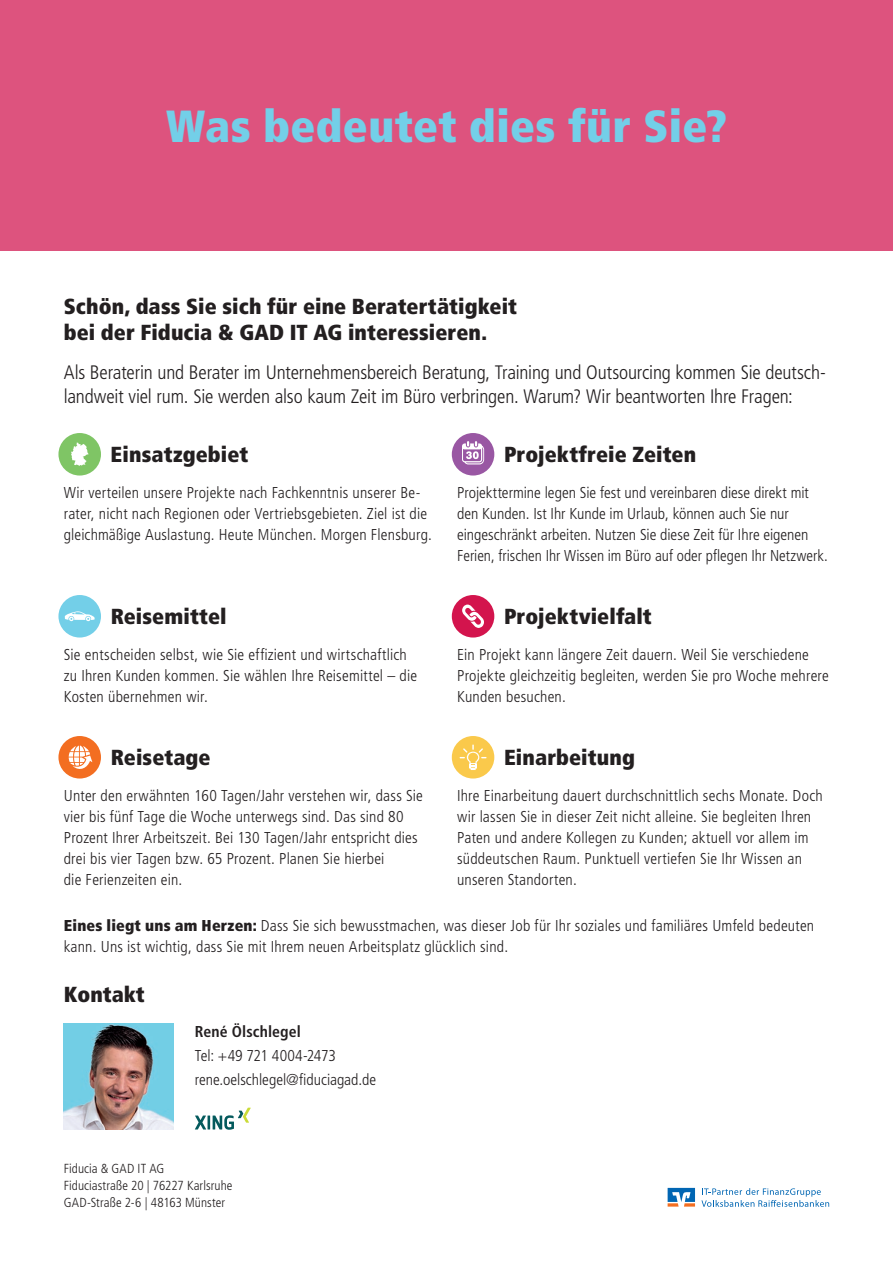
<style>
.page{position:relative;width:893px;height:1263px;background:#fff}
.page>*{position:absolute;margin:0;border:0;box-sizing:border-box;transform-origin:0 0}
.t1{font:900 condensed 45px "Frutiger LT Std";letter-spacing:.01em;color:#73cfe8}
.t2{font:900 condensed 21.75px/26.2px "Frutiger LT Std";letter-spacing:.005em;color:#231f20}
.t3{font:300 condensed 19.5px/24px "Frutiger LT Std";letter-spacing:-.01em;color:#231f20}
.t4{font:300 condensed 15.75px/21px "Frutiger LT Std";letter-spacing:.01em;color:#231f20}
.t5{font:700 condensed 15.75px "Frutiger LT Std";letter-spacing:.005em;color:#231f20}
.t6{font:300 condensed 13.2px/17px "Frutiger LT Std";letter-spacing:.005em;color:#231f20}
.s1{font-weight:900}
</style>
<div class="page">
<div style="left:0;top:0;width:893px;height:251px;background:#dd537e"></div>
<div style="left:452px;top:433px;width:42px;height:42px;background:#9957a3;border-radius:50%"></div>
<svg style="left:462px;top:441px;width:22px;height:23px"></svg>
<div style="left:58px;top:433px;width:43px;height:42px;background:#7fc565;border-radius:50%"></div>
<svg style="left:71px;top:443px;width:17px;height:23px"></svg>
<div style="left:58px;top:736px;width:43px;height:42px;background:#f36e21;border-radius:50%"></div>
<svg style="left:69px;top:745px;width:23px;height:24px"></svg>
<svg style="left:668px;top:1188px;width:27px;height:18px"></svg>
<svg style="left:701px;top:1188px;width:128px;height:19px"></svg>
<div style="left:58px;top:595px;width:43px;height:42px;background:#73cfe8;border-radius:50%"></div>
<svg style="left:65px;top:611px;width:30px;height:10px"></svg>
<div style="left:452px;top:736px;width:42px;height:42px;background:#fac94b;border-radius:50%"></div>
<svg style="left:460px;top:744px;width:26px;height:26px"></svg>
<div style="left:452px;top:595px;width:42px;height:42px;background:#d3144d;border-radius:50%"></div>
<svg style="left:462px;top:605px;width:22px;height:23px"></svg>
<img style="left:64px;top:1023px;width:110px;height:107px">
<svg style="left:195px;top:1108px;width:56px;height:22px"></svg>
<h1 class="t1" style="left:166px;top:99px;width:562px">Was bedeutet dies für Sie?</h1>
<h2 class="t2" style="left:64px;top:293px;width:455px">Schön, dass Sie sich für eine Beratertätigkeit bei der Fiducia &amp; GAD IT AG interessieren.</h2>
<p class="t3" style="left:64px;top:361px;width:764px">Als Beraterin und Berater im Unternehmensbereich Beratung, Training und Outsourcing kommen Sie deutsch&shy;landweit viel rum. Sie werden also kaum Zeit im Büro verbringen. Warum? Wir beantworten Ihre Fragen:</p>
<h2 class="t2" style="left:111px;top:442px;width:139px">Einsatzgebiet</h2>
<h2 class="t2" style="left:504px;top:442px;width:194px">Projektfreie Zeiten</h2>
<p class="t4" style="left:64px;top:482px;width:370px">Wir verteilen unsere Projekte nach Fachkenntnis unserer Be&shy;rater, nicht nach Regionen oder Vertriebsgebieten. Ziel ist die gleichmäßige Auslastung. Heute München. Morgen Flensburg.</p>
<p class="t4" style="left:457px;top:482px;width:372px">Projekttermine legen Sie fest und vereinbaren diese direkt mit den Kunden. Ist Ihr Kunde im Urlaub, können auch Sie nur eingeschränkt arbeiten. Nutzen Sie diese Zeit für Ihre eigenen Ferien, frischen Ihr Wissen im Büro auf oder pflegen Ihr Netzwerk.</p>
<h2 class="t2" style="left:111px;top:604px;width:117px">Reisemittel</h2>
<h2 class="t2" style="left:504px;top:604px;width:149px">Projektvielfalt</h2>
<p class="t4" style="left:64px;top:644px;width:355px">Sie entscheiden selbst, wie Sie effizient und wirtschaftlich zu Ihren Kunden kommen. Sie wählen Ihre Reisemittel – die<br>Kosten übernehmen wir.</p>
<p class="t4" style="left:457px;top:644px;width:373px">Ein Projekt kann längere Zeit dauern. Weil Sie verschiedene<br>Projekte gleichzeitig begleiten, werden Sie pro Woche mehrere<br>Kunden besuchen.</p>
<h2 class="t2" style="left:111px;top:745px;width:102px">Reisetage</h2>
<h2 class="t2" style="left:504px;top:745px;width:132px">Einarbeitung</h2>
<p class="t4" style="left:64px;top:785px;width:361px">Unter den erwähnten 160 Tagen/Jahr verstehen wir, dass Sie vier bis fünf Tage die Woche unterwegs sind. Das sind 80<br>Prozent Ihrer Arbeitszeit. Bei 130 Tagen/Jahr entspricht dies drei bis vier Tagen bzw. 65 Prozent. Planen Sie hierbei<br>die Ferienzeiten ein.</p>
<p class="t4" style="left:457px;top:785px;width:367px">Ihre Einarbeitung dauert durchschnittlich sechs Monate. Doch wir lassen Sie in dieser Zeit nicht alleine. Sie begleiten Ihren Paten und andere Kollegen zu Kunden; aktuell vor allem im süddeutschen Raum. Punktuell vertiefen Sie Ihr Wissen an unseren Standorten.</p>
<p class="t4" style="left:64px;top:915px;width:752px"><span class="s1">Eines liegt uns am Herzen:</span> Dass Sie sich bewusstmachen, was dieser Job für Ihr soziales und familiäres Umfeld bedeuten kann. Uns ist wichtig, dass Sie mit Ihrem neuen Arbeitsplatz glücklich sind.</p>
<h2 class="t2" style="left:64px;top:981px;width:82px">Kontakt</h2>
<p class="t5" style="left:195px;top:1022px;width:107px">René Ölschlegel</p>
<p class="t4" style="left:195px;top:1043px;width:183px;line-height:24px">Tel: +49 721 4004-2473 rene.oelschlegel@fiduciagad.de</p>
<p class="t6" style="left:64px;top:1160px;width:170px">Fiducia &amp; GAD IT AG<br>Fiduciastraße 20 | 76227 Karlsruhe<br>GAD-Straße 2-6 | 48163 Münster</p>
</div>
